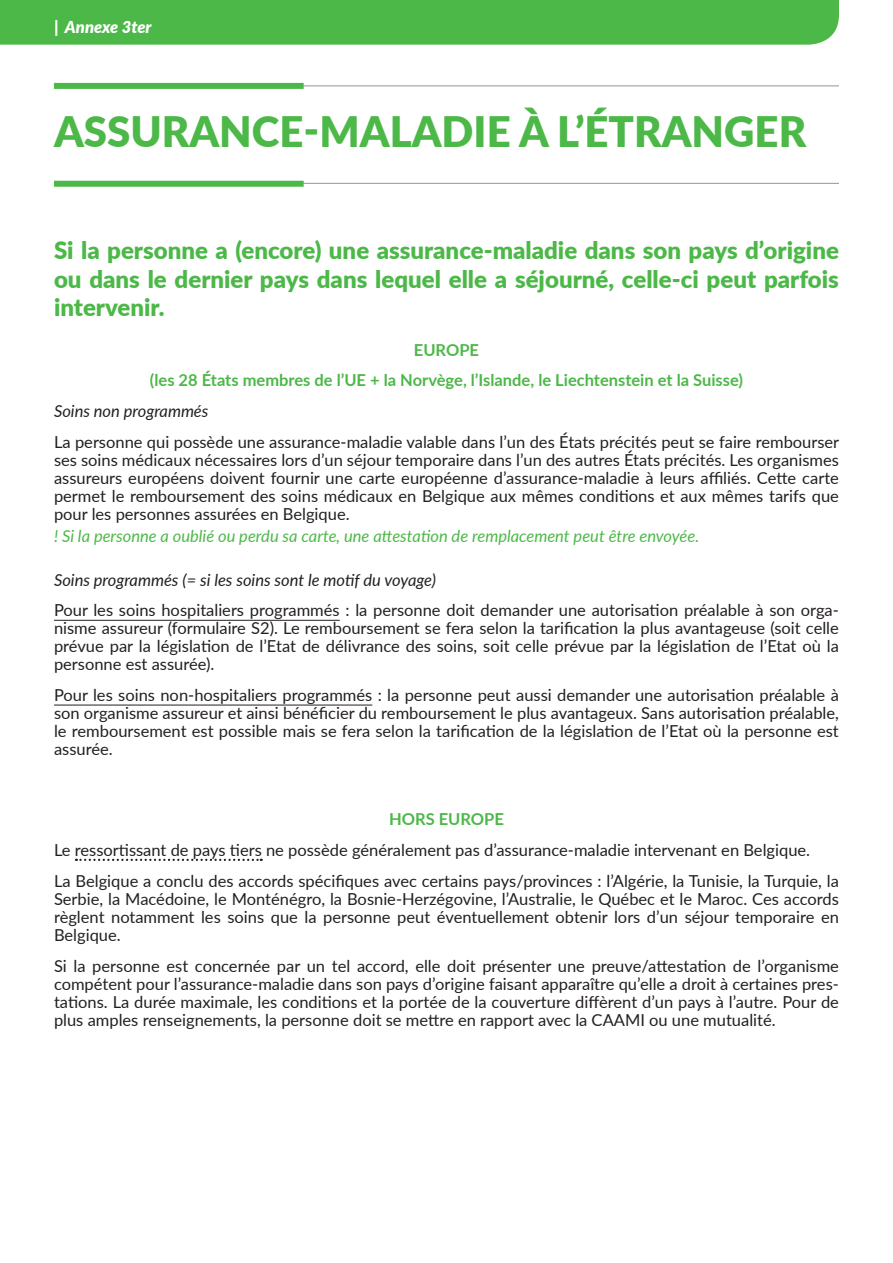
<style>
.page{position:relative;width:893px;height:1263px;background:#fff}
.page>*{position:absolute;margin:0;border:0;box-sizing:border-box;transform-origin:0 0}
.t1{font:900 42px "Lato";color:#4cb848}
.t2{font:900 24px/28.5px "Lato";color:#4cb848;text-align:justify}
.t3{font:16.5px/18px "Lato";color:#231f20;text-align:justify}
.t4{font:700 16.5px "Lato";color:#4cb848}
.t5{font:italic 16.5px "Lato";color:#4cb848}
.t6{font:italic 16.5px "Lato";color:#231f20}
.t7{font:italic 900 16.5px "Lato";color:#fff}
</style>
<div class="page">
<hr style="left:54px;top:86px;width:785px;height:1px;background:#939598">
<div style="left:54px;top:83px;width:250px;height:6px;background:#4cb848"></div>
<hr style="left:54px;top:183px;width:785px;height:1px;background:#939598">
<div style="left:54px;top:181px;width:250px;height:6px;background:#4cb848"></div>
<hr style="left:54px;top:620px;width:286px;height:1px;background:#231f20">
<hr style="left:54px;top:705px;width:318px;height:1px;background:#231f20">
<svg style="left:76px;top:859px;width:186px;height:2px"></svg>
<div style="left:0;top:0;width:839px;height:45px;background:#4cb848"></div>
<p class="t7" style="left:54px;top:15px;width:99px">| Annexe 3ter</p>
<p class="t1" style="left:54px;top:100px;width:754px">ASSURANCE-MALADIE À L’ÉTRANGER</p>
<p class="t2" style="left:54px;top:235px;width:786px">Si la personne a (encore) une assurance-maladie dans son pays d’origine ou dans le dernier pays dans lequel elle a séjourné, celle-ci peut parfois intervenir.</p>
<p class="t4" style="left:414px;top:337px;width:67px">EUROPE</p>
<p class="t4" style="left:150px;top:368px;width:595px">(les 28 États membres de l’UE + la Norvège, l’Islande, le Liechtenstein et la Suisse)</p>
<p class="t6" style="left:54px;top:399px;width:156px">Soins non programmés</p>
<p class="t3" style="left:54px;top:432px;width:787px">La personne qui possède une assurance-maladie valable dans l’un des États précités peut se faire rembourser ses soins médicaux nécessaires lors d’un séjour temporaire dans l’un des autres États précités. Les organismes assureurs européens doivent fournir une carte européenne d’assurance-maladie à leurs affiliés. Cette carte permet le remboursement des soins médicaux en Belgique aux mêmes conditions et aux mêmes tarifs que pour les personnes assurées en Belgique.</p>
<p class="t5" style="left:54px;top:524px;width:647px">! Si la personne a oublié ou perdu sa carte, une attestation de remplacement peut être envoyée.</p>
<p class="t6" style="left:54px;top:568px;width:384px">Soins programmés (= si les soins sont le motif du voyage)</p>
<p class="t3" style="left:54px;top:601px;width:786px">Pour les soins hospitaliers programmés : la personne doit demander une autorisation préalable à son orga&shy;nisme assureur (formulaire S2). Le remboursement se fera selon la tarification la plus avantageuse (soit celle prévue par la législation de l’Etat de délivrance des soins, soit celle prévue par la législation de l’Etat où la personne est assurée).</p>
<p class="t3" style="left:54px;top:685px;width:786px">Pour les soins non-hospitaliers programmés : la personne peut aussi demander une autorisation préalable à son organisme assureur et ainsi bénéficier du remboursement le plus avantageux. Sans autorisation préalable, le remboursement est possible mais se fera selon la tarification de la législation de l’Etat où la personne est assurée.</p>
<p class="t4" style="left:389px;top:807px;width:116px">HORS EUROPE</p>
<p class="t3" style="left:54px;top:840px;width:758px">Le ressortissant de pays tiers ne possède généralement pas d’assurance-maladie intervenant en Belgique.</p>
<p class="t3" style="left:54px;top:871px;width:786px">La Belgique a conclu des accords spécifiques avec certains pays/provinces : l’Algérie, la Tunisie, la Turquie, la Serbie, la Macédoine, le Monténégro, la Bosnie-Herzégovine, l’Australie, le Québec et le Maroc. Ces accords règlent notamment les soins que la personne peut éventuellement obtenir lors d’un séjour temporaire en Belgique.</p>
<p class="t3" style="left:54px;top:956px;width:786px">Si la personne est concernée par un tel accord, elle doit présenter une preuve/attestation de l’organisme compétent pour l’assurance-maladie dans son pays d’origine faisant apparaître qu’elle a droit à certaines pres&shy;tations. La durée maximale, les conditions et la portée de la couverture diffèrent d’un pays à l’autre. Pour de plus amples renseignements, la personne doit se mettre en rapport avec la CAAMI ou une mutualité.</p>
</div>
